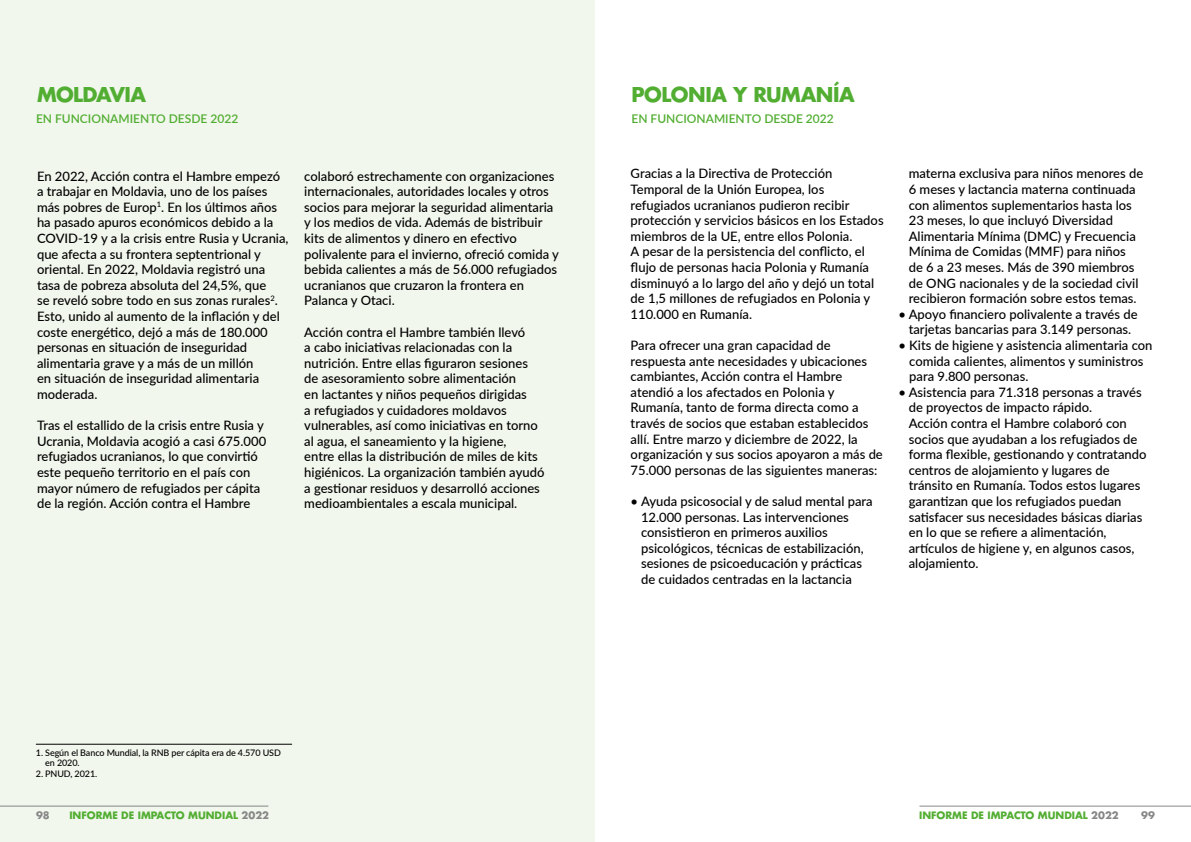
<style>
.page{position:relative;width:1191px;height:842px;background:#fff}
.page>*{position:absolute;margin:0;border:0;box-sizing:border-box;transform-origin:0 0}
.t1{font:700 20px "Futura LT Pro";letter-spacing:-.025em;color:#52ae32}
.t2{font:500 13px/15.6px "Lato";color:#000}
.t3{font:600 12px "Lato";color:#52ae32}
.t4{font:700 10px "Futura LT Pro";color:#52ae32}
.t5{font:700 10px "Futura LT Pro";color:#878787}
.t6{font:500 9px/10.8px "Lato";letter-spacing:-.01em;color:#000}
.s1{color:#878787}
</style>
<div class="page">
<div style="left:0;top:0;width:595px;height:842px;background:#f2f7ed"></div>
<hr style="left:0;top:806px;width:268px;height:1px;background:#878787">
<hr style="left:919px;top:806px;width:272px;height:1px;background:#878787">
<hr style="left:36px;top:744px;width:256px;height:1px;background:#000">
<h1 class="t1" style="left:37px;top:79px;width:111px">MOLDAVIA</h1>
<h1 class="t1" style="left:631px;top:79px;width:225px">POLONIA Y RUMANÍA</h1>
<p class="t3" style="left:36px;top:110px;width:204px">EN FUNCIONAMIENTO DESDE 2022</p>
<p class="t3" style="left:631px;top:110px;width:204px">EN FUNCIONAMIENTO DESDE 2022</p>
<p class="t2" style="left:37px;top:167px;width:253px">En 2022, Acción contra el Hambre empezó a trabajar en Moldavia, uno de los países más pobres de Europ<sup>1</sup>. En los últimos años ha pasado apuros económicos debido a la COVID-19 y a la crisis entre Rusia y Ucrania, que afecta a su frontera septentrional y oriental. En 2022, Moldavia registró una tasa de pobreza absoluta del 24,5%, que<br>se reveló sobre todo en sus zonas rurales<sup>2</sup>.<br>Esto, unido al aumento de la inflación y del coste energético, dejó a más de 180.000 personas en situación de inseguridad alimentaria grave y a más de un millón<br>en situación de inseguridad alimentaria moderada.</p>
<p class="t2" style="left:37px;top:417px;width:231px">Tras el estallido de la crisis entre Rusia y Ucrania, Moldavia acogió a casi 675.000 refugiados ucranianos, lo que convirtió este pequeño territorio en el país con mayor número de refugiados per cápita de la región. Acción contra el Hambre</p>
<p class="t2" style="left:304px;top:167px;width:256px">colaboró estrechamente con organizaciones internacionales, autoridades locales y otros socios para mejorar la seguridad alimentaria y los medios de vida. Además de bistribuir kits de alimentos y dinero en efectivo polivalente para el invierno, ofreció comida y bebida calientes a más de 56.000 refugiados ucranianos que cruzaron la frontera en Palanca y Otaci.</p>
<p class="t2" style="left:304px;top:323px;width:242px">Acción contra el Hambre también llevó<br>a cabo iniciativas relacionadas con la nutrición. Entre ellas figuraron sesiones de asesoramiento sobre alimentación<br>en lactantes y niños pequeños dirigidas<br>a refugiados y cuidadores moldavos vulnerables, así como iniciativas en torno al agua, el saneamiento y la higiene,<br>entre ellas la distribución de miles de kits higiénicos. La organización también ayudó a gestionar residuos y desarrolló acciones medioambientales a escala municipal.</p>
<p class="t2" style="left:630px;top:165px;width:254px">Gracias a la Directiva de Protección Temporal de la Unión Europea, los refugiados ucranianos pudieron recibir protección y servicios básicos en los Estados miembros de la UE, entre ellos Polonia.<br>A pesar de la persistencia del conflicto, el flujo de personas hacia Polonia y Rumanía disminuyó a lo largo del año y dejó un total de 1,5 millones de refugiados en Polonia y 110.000 en Rumanía.</p>
<p class="t2" style="left:630px;top:337px;width:254px">Para ofrecer una gran capacidad de respuesta ante necesidades y ubicaciones cambiantes, Acción contra el Hambre atendió a los afectados en Polonia y Rumanía, tanto de forma directa como a través de socios que estaban establecidos allí. Entre marzo y diciembre de 2022, la organización y sus socios apoyaron a más de 75.000 personas de las siguientes maneras:</p>
<p class="t2" style="left:641px;top:493px;width:233px;text-indent:-10px">• Ayuda psicosocial y de salud mental para 12.000 personas. Las intervenciones consistieron en primeros auxilios psicológicos, técnicas de estabilización, sesiones de psicoeducación y prácticas de cuidados centradas en la lactancia</p>
<p class="t2" style="left:908px;top:165px;width:236px">materna exclusiva para niños menores de 6 meses y lactancia materna continuada con alimentos suplementarios hasta los 23 meses, lo que incluyó Diversidad Alimentaria Mínima (DMC) y Frecuencia Mínima de Comidas (MMF) para niños de 6 a 23 meses. Más de 390 miembros de ONG nacionales y de la sociedad civil recibieron formación sobre estos temas.</p>
<p class="t2" style="left:898px;top:306px;width:241px;text-align:center">• Apoyo financiero polivalente a través de tarjetas bancarias para 3.149 personas.</p>
<p class="t2" style="left:909px;top:337px;width:245px;text-indent:-11px">• Kits de higiene y asistencia alimentaria con comida calientes, alimentos y suministros para 9.800 personas.</p>
<p class="t2" style="left:908px;top:384px;width:239px;text-indent:-10px">• Asistencia para 71.318 personas a través de proyectos de impacto rápido.<br>Acción contra el Hambre colaboró con socios que ayudaban a los refugiados de forma flexible, gestionando y contratando centros de alojamiento y lugares de tránsito en Rumanía. Todos estos lugares garantizan que los refugiados puedan satisfacer sus necesidades básicas diarias en lo que se refiere a alimentación, artículos de higiene y, en algunos casos, alojamiento.</p>
<p class="t6" style="left:45px;top:747px;width:237px;text-indent:-9px">1. Según el Banco Mundial, la RNB per cápita era de 4.570 USD en 2020.</p>
<p class="t6" style="left:36px;top:768px;width:63px">2. PNUD, 2021.</p>
<p class="t5" style="left:36px;top:808px;width:15px">98</p>
<p class="t4" style="left:69px;top:808px;width:201px">INFORME DE IMPACTO MUNDIAL <span class="s1">2022</span></p>
<p class="t4" style="left:919px;top:808px;width:201px">INFORME DE IMPACTO MUNDIAL <span class="s1">2022</span></p>
<p class="t5" style="left:1141px;top:808px;width:15px">99</p>
</div>
